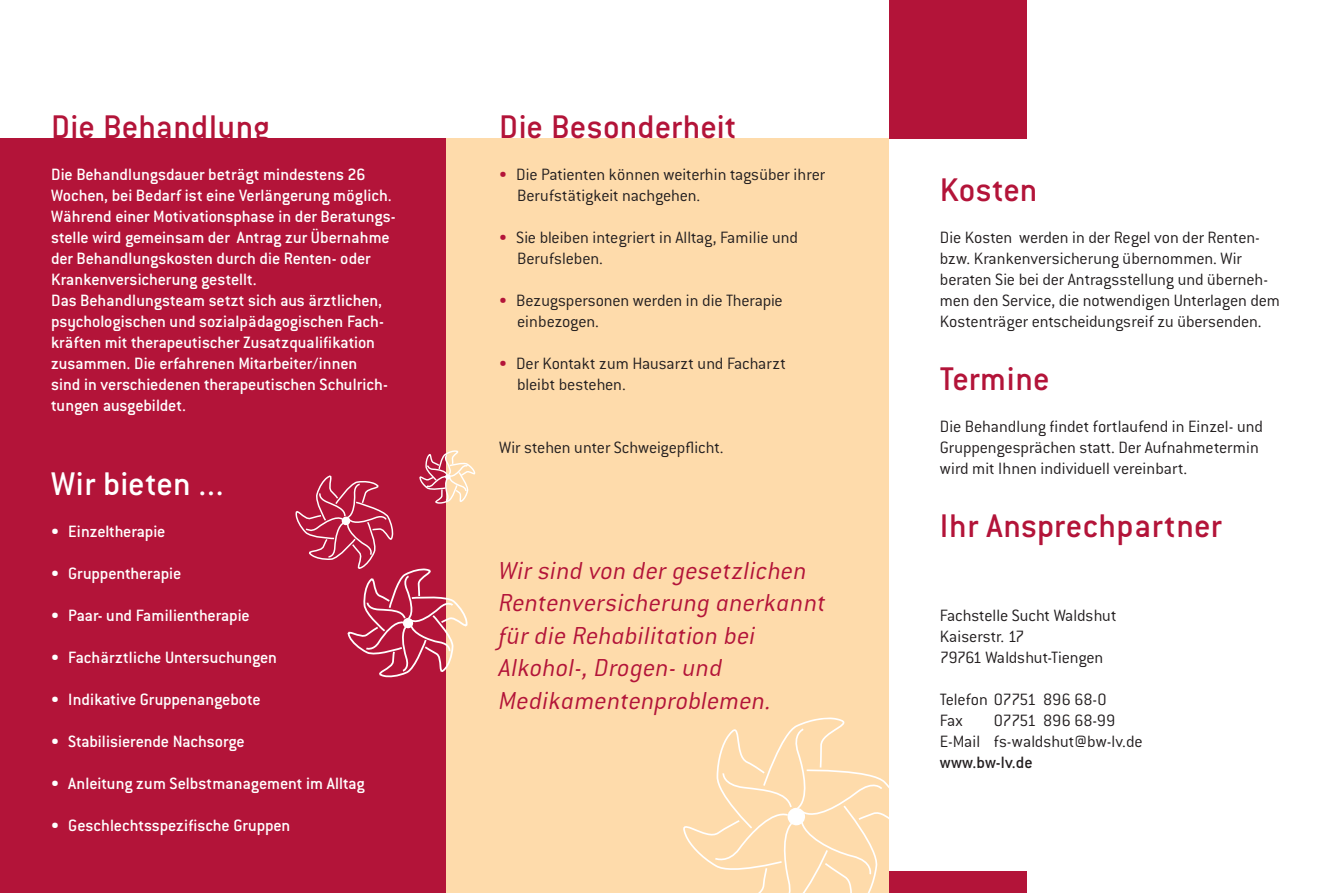
<style>
.page{position:relative;width:1327px;height:893px;background:#fff}
.page>*{position:absolute;margin:0;border:0;box-sizing:border-box;transform-origin:0 0}
.t1{font:500 36px "Conduit ITC";letter-spacing:.005em;color:#b31439}
.t2{font:500 36px "Conduit ITC";color:#fff}
.t3{font:italic 300 27px/32.4px "Conduit ITC";letter-spacing:.01em;color:#b31439}
.t4{font:300 18px/21px "Conduit ITC";letter-spacing:-.005em;color:#231f20}
.t5{font:500 18px/21px "Conduit ITC";letter-spacing:-.005em;color:#fff}
.t6{font:500 18px "Conduit ITC";letter-spacing:.01em;color:#231f20}
.s1{color:#b31439}
</style>
<div class="page">
<div style="left:0;top:138px;width:446px;height:755px;background:#b31439"></div>
<div style="left:446px;top:138px;width:443px;height:755px;background:#fedbab"></div>
<div style="left:889px;top:872px;width:137px;height:21px;background:#b31439"></div>
<div style="left:889px;top:0;width:137px;height:138px;background:#b31439"></div>
<svg style="left:295px;top:450px;width:181px;height:228px"></svg>
<div style="left:403px;top:619px;width:9px;height:9px;background:#fff;border-radius:4px"></div>
<div style="left:402px;top:618px;width:11px;height:11px;border:2px solid #fff;border-radius:4px"></div>
<svg style="left:683px;top:717px;width:225px;height:176px"></svg>
<div style="left:788px;top:808px;width:16px;height:17px;background:#fff;border-radius:8px"></div>
<div style="left:787px;top:807px;width:18px;height:19px;border:2px solid #fff;border-radius:8px"></div>
<h1 class="t1" style="left:51px;top:107px;width:220px">Die Behandlung</h1>
<p class="t5" style="left:51px;top:164px;width:346px">Die Behandlungsdauer beträgt mindestens 26<br>Wochen, bei Bedarf ist eine Verlängerung möglich.<br>Während einer Motivationsphase in der Beratungs&shy;stelle wird gemeinsam der Antrag zur Übernahme der Behandlungskosten durch die Renten- oder Krankenversicherung gestellt.<br>Das Behandlungsteam setzt sich aus ärztlichen, psychologischen und sozialpädagogischen Fach&shy;kräften mit therapeutischer Zusatzqualifikation zusammen. Die erfahrenen Mitarbeiter/innen<br>sind in verschiedenen therapeutischen Schulrich&shy;tungen ausgebildet.</p>
<h1 class="t2" style="left:51px;top:464px;width:174px">Wir bieten ...</h1>
<p class="t5" style="left:51px;top:521px;width:116px">• Einzeltherapie</p>
<p class="t5" style="left:51px;top:563px;width:132px">• Gruppentherapie</p>
<p class="t5" style="left:51px;top:605px;width:200px">• Paar- und Familientherapie</p>
<p class="t5" style="left:51px;top:647px;width:228px">• Fachärztliche Untersuchungen</p>
<p class="t5" style="left:51px;top:689px;width:211px">• Indikative Gruppenangebote</p>
<p class="t5" style="left:51px;top:731px;width:195px">• Stabilisierende Nachsorge</p>
<p class="t5" style="left:51px;top:773px;width:315px">• Anleitung zum Selbstmanagement im Alltag</p>
<p class="t5" style="left:51px;top:815px;width:241px">• Geschlechtsspezifische Gruppen</p>
<h1 class="t1" style="left:499px;top:107px;width:239px">Die Besonderheit</h1>
<p class="t4" style="left:517px;top:164px;width:309px;text-indent:-18px"><span class="s1">•</span> Die Patienten können weiterhin tagsüber ihrer<br>Berufstätigkeit nachgehen.</p>
<p class="t4" style="left:517px;top:227px;width:282px;text-indent:-18px"><span class="s1">•</span> Sie bleiben integriert in Alltag, Familie und<br>Berufsleben.</p>
<p class="t4" style="left:517px;top:290px;width:267px;text-indent:-18px"><span class="s1">•</span> Bezugspersonen werden in die Therapie einbezogen.</p>
<p class="t4" style="left:517px;top:353px;width:270px;text-indent:-18px"><span class="s1">•</span> Der Kontakt zum Hausarzt und Facharzt bleibt bestehen.</p>
<p class="t4" style="left:499px;top:437px;width:226px">Wir stehen unter Schweigepflicht.</p>
<h2 class="t3" style="left:499px;top:554px;width:328px">Wir sind von der gesetzlichen<br>Rentenversicherung anerkannt für die Rehabilitation bei<br>Alkohol-, Drogen- und<br>Medikamentenproblemen.</h2>
<h1 class="t1" style="left:940px;top:170px;width:99px">Kosten</h1>
<p class="t4" style="left:940px;top:227px;width:341px">Die Kosten werden in der Regel von der Renten&shy;bzw. Krankenversicherung übernommen. Wir beraten Sie bei der Antragsstellung und überneh&shy;men den Service, die notwendigen Unterlagen dem Kostenträger entscheidungsreif zu übersenden.</p>
<h1 class="t1" style="left:940px;top:359px;width:111px">Termine</h1>
<p class="t4" style="left:940px;top:416px;width:324px">Die Behandlung findet fortlaufend in Einzel- und<br>Gruppengesprächen statt. Der Aufnahmetermin wird mit Ihnen individuell vereinbart.</p>
<h1 class="t1" style="left:940px;top:506px;width:283px">Ihr Ansprechpartner</h1>
<p class="t4" style="left:940px;top:605px;width:178px">Fachstelle Sucht Waldshut<br>Kaiserstr. 17<br>79761 Waldshut-Tiengen</p>
<p class="t4" style="left:940px;top:689px;width:168px">Telefon 07751 896 68-0<br>Fax</p>
<p class="t4" style="left:940px;top:710px;width:204px;text-indent:54px">07751 896 68-99<br>E-Mail fs-waldshut@bw-lv.de</p>
<p class="t6" style="left:940px;top:752px;width:94px">www.bw-lv.de</p>
</div>
